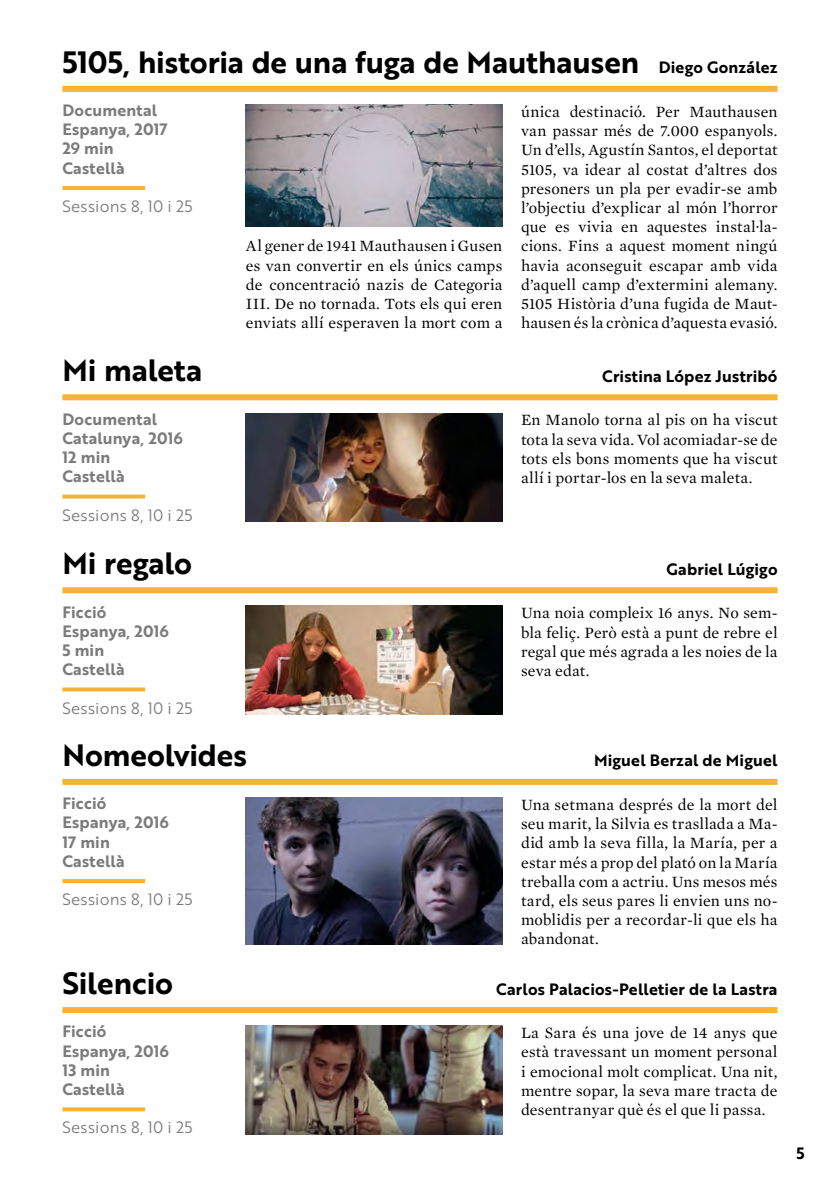
<style>
.page{position:relative;width:840px;height:1191px;background:#fff}
.page>*{position:absolute;margin:0;border:0;box-sizing:border-box;transform-origin:0 0}
.t1{font:30px "Brother 1816 Bold";letter-spacing:-.005em;color:#000}
.t2{font:16px/19.2px "Mercury Text G1 Roman";letter-spacing:.01em;color:#000;text-align:justify}
.t3{font:16px/19.2px "Brother 1816 Bold";letter-spacing:.015em;color:#7c7b7b}
.t4{font:16px "Brother 1816 Bold";letter-spacing:.01em;color:#000}
.t5{font:16px "Brother 1816 Book";letter-spacing:.015em;color:#7c7b7b}
</style>
<div class="page">
<hr style="left:62px;top:186px;width:83px;height:4px;background:#f9b234">
<svg style="left:62px;top:494px;width:83px;height:4px"></svg>
<svg style="left:62px;top:687px;width:83px;height:4px"></svg>
<svg style="left:62px;top:879px;width:83px;height:4px"></svg>
<svg style="left:62px;top:1107px;width:83px;height:4px"></svg>
<div style="left:62px;top:86px;width:715px;height:6px;background:#f9b234"></div>
<div style="left:62px;top:394px;width:715px;height:6px;background:#f9b234"></div>
<div style="left:62px;top:587px;width:715px;height:6px;background:#f9b234"></div>
<div style="left:62px;top:779px;width:715px;height:6px;background:#f9b234"></div>
<div style="left:62px;top:1007px;width:715px;height:6px;background:#f9b234"></div>
<img style="left:246px;top:105px;width:256px;height:121px">
<img style="left:246px;top:413px;width:256px;height:108px">
<img style="left:246px;top:606px;width:256px;height:108px">
<img style="left:246px;top:797px;width:256px;height:148px">
<img style="left:246px;top:1025px;width:256px;height:109px">
<h1 class="t1" style="left:62px;top:39px;width:578px">5105, historia de una fuga de Mauthausen</h1>
<p class="t4" style="left:658px;top:55px;width:120px">Diego González</p>
<p class="t3" style="left:62px;top:100px;width:107px">Documental<br>Espanya, 2017<br>29 min<br>Castellà</p>
<p class="t5" style="left:62px;top:194px;width:132px">Sessions 8, 10 i 25</p>
<h1 class="t1" style="left:62px;top:347px;width:141px">Mi maleta</h1>
<p class="t3" style="left:62px;top:408px;width:122px">Documental<br>Catalunya, 2016<br>12 min<br>Castellà</p>
<p class="t5" style="left:62px;top:503px;width:132px">Sessions 8, 10 i 25</p>
<h1 class="t1" style="left:62px;top:540px;width:131px">Mi regalo</h1>
<p class="t3" style="left:62px;top:601px;width:108px">Ficció<br>Espanya, 2016<br>5 min<br>Castellà</p>
<p class="t5" style="left:62px;top:696px;width:132px">Sessions 8, 10 i 25</p>
<p class="t2" style="left:246px;top:236px;width:258px">Al gener de 1941 Mauthausen i Gusen es van convertir en els únics camps de concentració nazis de Categoria III. De no tornada. Tots els qui eren enviats allí esperaven la mort com a</p>
<h1 class="t1" style="left:62px;top:732px;width:186px">Nomeolvides</h1>
<p class="t3" style="left:62px;top:793px;width:108px">Ficció<br>Espanya, 2016<br>17 min<br>Castellà</p>
<p class="t5" style="left:62px;top:887px;width:132px">Sessions 8, 10 i 25</p>
<p class="t2" style="left:520px;top:102px;width:258px">única destinació. Per Mauthausen van passar més de 7.000 espanyols.<br>Un d’ells, Agustín Santos, el deportat 5105, va idear al costat d’altres dos presoners un pla per evadir-se amb l’objectiu d’explicar al món l’horror que es vivia en aquestes instal·la&shy;cions. Fins a aquest moment ningú havia aconseguit escapar amb vida d’aquell camp d’extermini alemany.<br>5105 Història d’una fugida de Maut&shy;hausen és la crònica d’aquesta evasió.</p>
<p class="t4" style="left:602px;top:364px;width:177px">Cristina López Justribó</p>
<p class="t2" style="left:520px;top:410px;width:258px">En Manolo torna al pis on ha viscut tota la seva vida. Vol acomiadar-se de tots els bons moments que ha viscut allí i portar-los en la seva maleta.</p>
<p class="t4" style="left:666px;top:557px;width:112px">Gabriel Lúgigo</p>
<p class="t2" style="left:520px;top:603px;width:258px">Una noia compleix 16 anys. No sem&shy;bla feliç. Però està a punt de rebre el regal que més agrada a les noies de la seva edat.</p>
<p class="t4" style="left:593px;top:748px;width:185px">Miguel Berzal de Miguel</p>
<p class="t2" style="left:520px;top:795px;width:258px">Una setmana després de la mort del seu marit, la Silvia es trasllada a Ma&shy;did amb la seva filla, la María, per a estar més a prop del plató on la María treballa com a actriu. Uns mesos més tard, els seus pares li envien uns no&shy;moblidis per a recordar-li que els ha abandonat.</p>
<h1 class="t1" style="left:62px;top:960px;width:112px">Silencio</h1>
<p class="t3" style="left:62px;top:1021px;width:108px">Ficció<br>Espanya, 2016<br>13 min<br>Castellà</p>
<p class="t5" style="left:62px;top:1115px;width:132px">Sessions 8, 10 i 25</p>
<p class="t4" style="left:496px;top:976px;width:282px">Carlos Palacios-Pelletier de la Lastra</p>
<p class="t2" style="left:520px;top:1023px;width:258px">La Sara és una jove de 14 anys que està travessant un moment personal i emocional molt complicat. Una nit, mentre sopar, la seva mare tracta de desentranyar què és el que li passa.</p>
<p class="t4" style="left:796px;top:1141px;width:10px">5</p>
</div>
